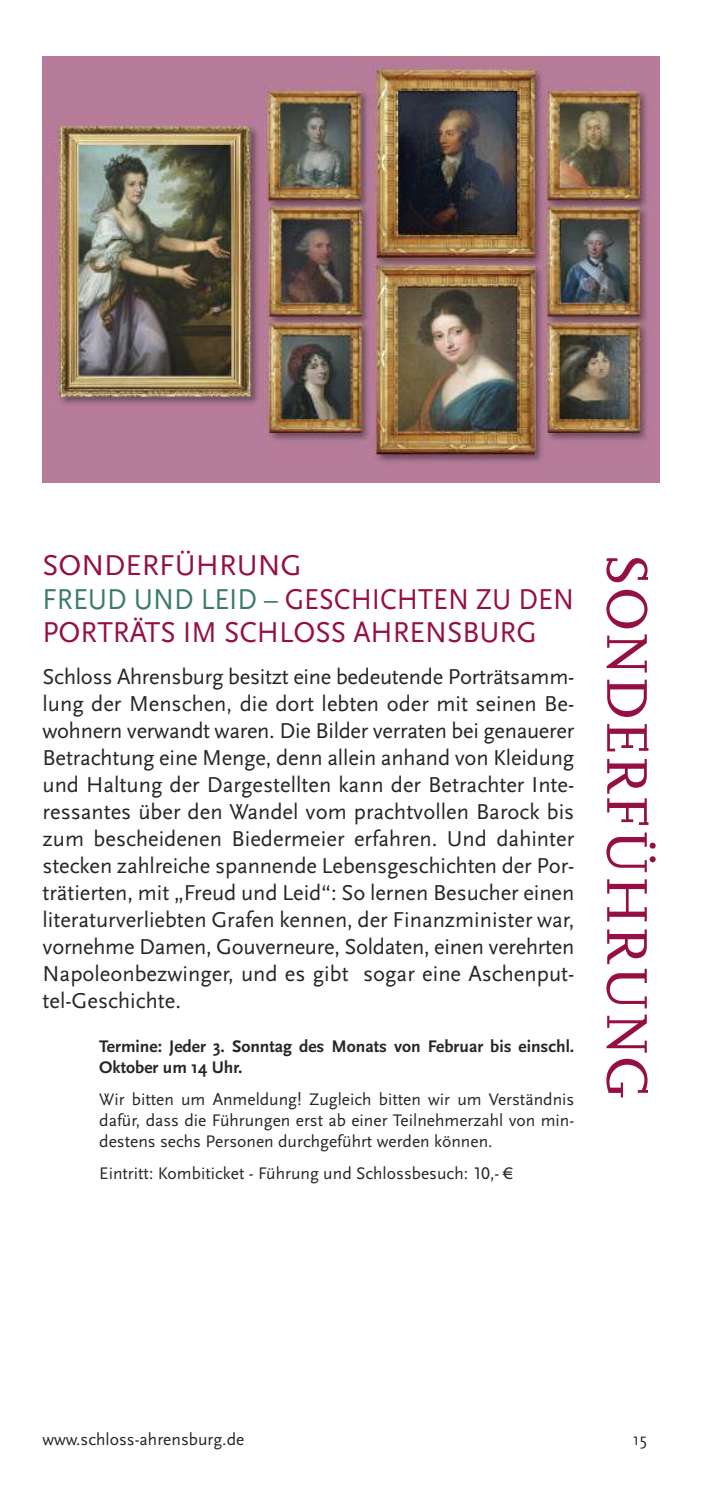
<style>
.page{position:relative;width:702px;height:1489px;background:#fff}
.page>*{position:absolute;margin:0;border:0;box-sizing:border-box;transform-origin:0 0}
.t1{font:60px "FF Scala";color:#950f44}
.t2{font:30px/33.8px "Scala Sans";color:#950f44}
.t3{font:22.5px/27px "Scala Sans LF";color:#272627;text-align:justify}
.t4{font:17.5px/21px "Scala Sans LF";color:#272627;text-align:justify}
.t5{font:700 17.5px/21px "Scala Sans";color:#272627}
.t6{font:17.5px "Scala Sans";color:#272627}
.s1{color:#3b7b6b}
</style>
<div class="page">
<img style="left:43px;top:57px;width:616px;height:425px">
<h2 class="t2" style="left:43px;top:549px;width:533px">SONDERFÜHRUNG<br><span class="s1">FREUD UND LEID –</span> GESCHICHTEN ZU DEN<br>PORTRÄTS IM SCHLOSS AHRENSBURG</h2>
<p class="t3" style="left:43px;top:663px;width:533px">Schloss Ahrensburg besitzt eine bedeutende Porträtsamm&shy;lung der Menschen, die dort lebten oder mit seinen Be&shy;wohnern verwandt waren. Die Bilder verraten bei genauerer Betrachtung eine Menge, denn allein anhand von Kleidung und Haltung der Dargestellten kann der Betrachter Inte&shy;ressantes über den Wandel vom prachtvollen Barock bis zum bescheidenen Biedermeier erfahren. Und dahinter stecken zahlreiche spannende Lebensgeschichten der Por&shy;trätierten, mit „Freud und Leid“: So lernen Besucher einen literaturverliebten Grafen kennen, der Finanzminister war, vornehme Damen, Gouverneure, Soldaten, einen verehrten Napoleonbezwinger, und es gibt sogar eine Aschenput&shy;tel-Geschichte.</p>
<p class="t5" style="left:99px;top:1036px;width:476px">Termine: Jeder 3. Sonntag des Monats von Februar bis einschl.<br>Oktober um 14 Uhr.</p>
<p class="t4" style="left:99px;top:1089px;width:476px">Wir bitten um Anmeldung! Zugleich bitten wir um Verständnis dafür, dass die Führungen erst ab einer Teilnehmerzahl von min&shy;destens sechs Personen durchgeführt werden können.</p>
<p class="t4" style="left:99px;top:1162px;width:414px">Eintritt: Kombiticket - Führung und Schlossbesuch: 10,- €</p>
<h1 class="t1" style="left:663px;top:553px;width:549px;rotate:90deg">SONDERFÜHRUNG</h1>
<p class="t6" style="left:43px;top:1430px;width:203px">www.schloss-ahrensburg.de</p>
<p class="t6" style="left:633px;top:1430px;width:16px">15</p>
</div>
